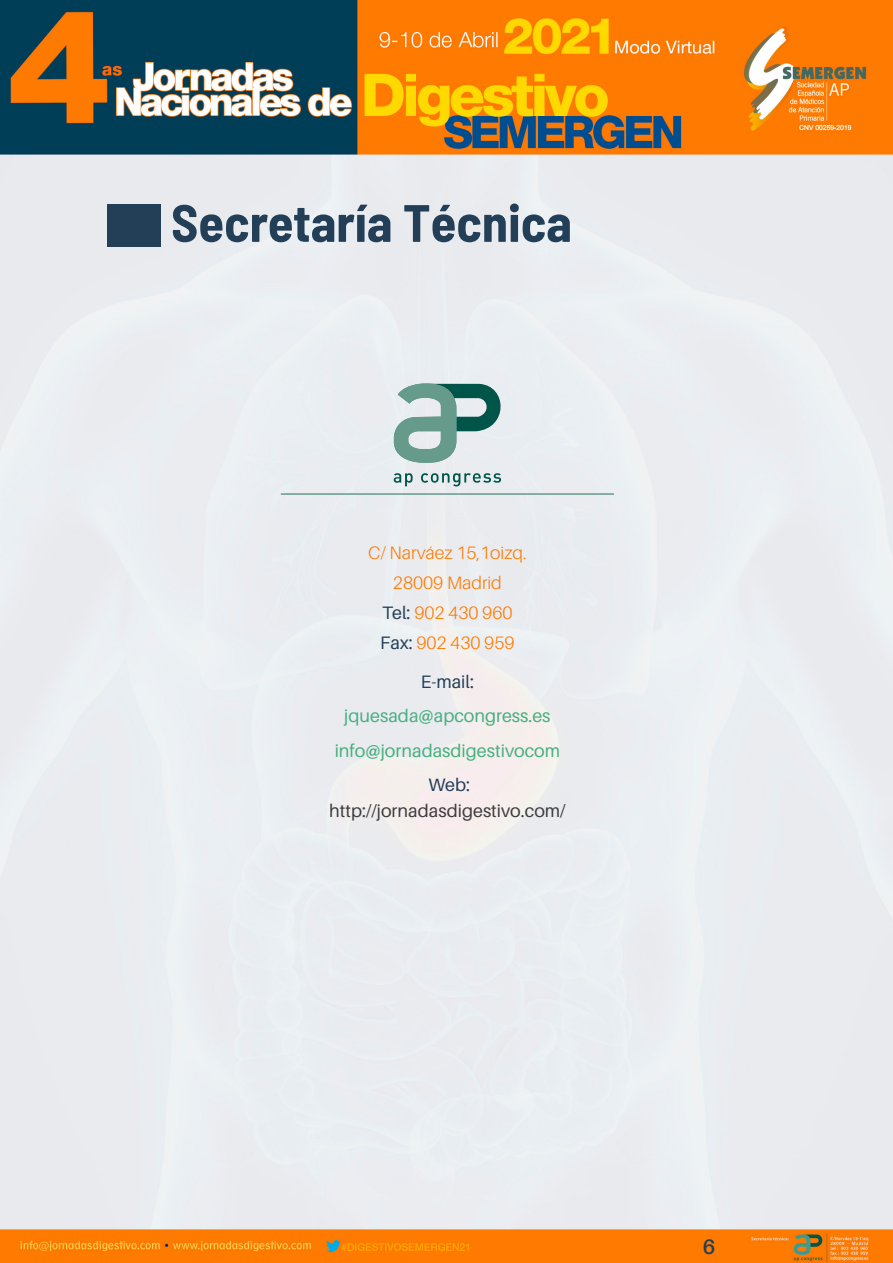
<style>
.page{position:relative;width:893px;height:1263px;background:#fff}
.page>*{position:absolute;margin:0;border:0;box-sizing:border-box;transform-origin:0 0}
.t1{font:700 semi-condensed 52.5px "Barlow";color:#233f57}
.t2{font:600 21px "Aileron";color:#233f57}
.t3{font:300 18px/30.2px "Aileron";color:#ff7900;text-align:center}
.t4{font:18px/34.3px "Aileron";color:#48af80;text-align:center}
.t5{font:18px "Aileron";color:#3e3d40}
.t6{font:18px "Aileron";color:#233f57}
.s1{font-weight:400;color:#233f57}
</style>
<div class="page">
<img style="left:0;top:0;width:893px;height:1263px">
<div style="left:107px;top:204px;width:53px;height:43px;background:#233f57"></div>
<hr style="left:281px;top:493px;width:333px;height:2px;background:#669a8b">
<svg style="left:394px;top:383px;width:115px;height:80px;background:#99b9b4"></svg>
<svg style="left:394px;top:473px;width:19px;height:13px"></svg>
<svg style="left:421px;top:473px;width:80px;height:13px"></svg>
<h1 class="t1" style="left:171px;top:190px;width:402px">Secretaría Técnica</h1>
<p class="t3" style="left:368px;top:538px;width:160px">C/ Narváez 15,1oizq.<br>28009 Madrid<br><span class="s1">Tel:</span> 902 430 960<br><span class="s1">Fax:</span> 902 430 959</p>
<p class="t6" style="left:421px;top:672px;width:55px">E-mail:</p>
<p class="t4" style="left:335px;top:699px;width:227px">jquesada@apcongress.es info@jornadasdigestivocom</p>
<p class="t6" style="left:429px;top:775px;width:43px">Web:</p>
<p class="t5" style="left:329px;top:801px;width:238px">http://jornadasdigestivo.com/</p>
<p class="t2" style="left:703px;top:1235px;width:14px">6</p>
</div>
